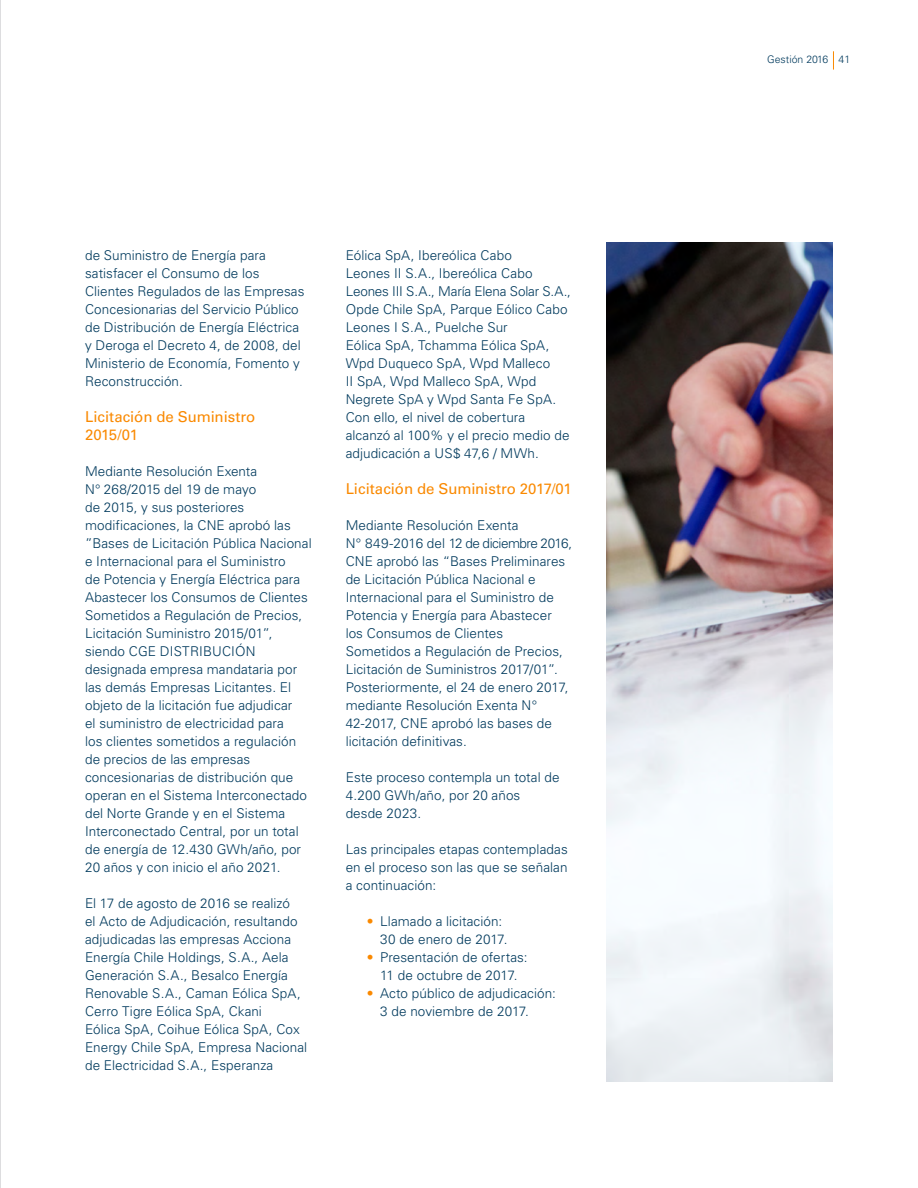
<style>
.page{position:relative;width:918px;height:1188px;background:#fff}
.page>*{position:absolute;margin:0;border:0;box-sizing:border-box;transform-origin:0 0}
.t1{font:15px/18px "Univers LT Std";letter-spacing:-.005em;color:#fa8900}
.t2{font:300 13.5px/18px "Univers LT Std";letter-spacing:.005em;color:#003a5d}
.t3{font:300 10.5px "Univers LT Std";color:#003a5d}
.s1{color:#fa8900}
.s2{font-size:10.65px}
</style>
<div class="page">
<img style="left:606px;top:242px;width:227px;height:840px">
<svg style="left:833px;top:51px;width:1px;height:19px"></svg>
<hr style="left:0;top:0;width:1px;height:1188px;background:#bcbdc0">
<p class="t2" style="left:85px;top:247px;width:221px">de Suministro de Energía para satisfacer el Consumo de los<br>Clientes Regulados de las Empresas<br>Concesionarias del Servicio Público de Distribución de Energía Eléctrica y Deroga el Decreto 4, de 2008, del<br>Ministerio de Economía, Fomento y<br>Reconstrucción.</p>
<p class="t1" style="left:85px;top:408px;width:172px">Licitación de Suministro<br>2015/01</p>
<p class="t2" style="left:85px;top:463px;width:228px">Mediante Resolución Exenta<br>N° 268/2015 del 19 de mayo<br>de 2015, y sus posteriores modificaciones, la CNE aprobó las ”Bases de Licitación Pública Nacional e Internacional para el Suministro<br>de Potencia y Energía Eléctrica para Abastecer los Consumos de Clientes Sometidos a Regulación de Precios, Licitación Suministro 2015/01”, siendo CGE DISTRIBUCIÓN designada empresa mandataria por las demás Empresas Licitantes. El objeto de la licitación fue adjudicar<br>el suministro de electricidad para<br>los clientes sometidos a regulación de precios de las empresas concesionarias de distribución que operan en el Sistema Interconectado del Norte Grande y en el Sistema Interconectado Central, por un total de energía de 12.430 GWh/año, por 20 años y con inicio el año 2021.</p>
<p class="t2" style="left:85px;top:894px;width:224px">El 17 de agosto de 2016 se realizó<br>el Acto de Adjudicación, resultando adjudicadas las empresas Acciona Energía Chile Holdings, S.A., Aela Generación S.A., Besalco Energía Renovable S.A., Caman Eólica SpA, Cerro Tigre Eólica SpA, Ckani<br>Eólica SpA, Coihue Eólica SpA, Cox Energy Chile SpA, Empresa Nacional de Electricidad S.A., Esperanza</p>
<p class="t2" style="left:346px;top:246px;width:227px">Eólica SpA, Ibereólica Cabo<br>Leones II S.A., Ibereólica Cabo<br>Leones III S.A., María Elena Solar S.A.,<br>Opde Chile SpA, Parque Eólico Cabo<br>Leones I S.A., Puelche Sur<br>Eólica SpA, Tchamma Eólica SpA,<br>Wpd Duqueco SpA, Wpd Malleco<br>II SpA, Wpd Malleco SpA, Wpd<br>Negrete SpA y Wpd Santa Fe SpA.<br>Con ello, el nivel de cobertura alcanzó al 100% y el precio medio de adjudicación a US$ 47,6 / MWh.</p>
<p class="t1" style="left:346px;top:480px;width:228px">Licitación de Suministro 2017/01</p>
<p class="t2" style="left:346px;top:517px;width:228px">Mediante Resolución Exenta<br>N° 849-2016 del 12 de diciembre 2016,<br>CNE aprobó las “Bases Preliminares de Licitación Pública Nacional e<br>Internacional para el Suministro de<br>Potencia y Energía para Abastecer los Consumos de Clientes<br>Sometidos a Regulación de Precios,<br>Licitación de Suministros 2017/01”.<br>Posteriormente, el 24 de enero 2017, mediante Resolución Exenta N°<br>42-2017, CNE aprobó las bases de licitación definitivas.</p>
<p class="t2" style="left:346px;top:769px;width:215px">Este proceso contempla un total de<br>4.200 GWh/año, por 20 años desde 2023.</p>
<p class="t2" style="left:346px;top:841px;width:224px;text-align:justify">Las principales etapas contempladas en el proceso son las que se señalan a continuación:</p>
<p class="t2" style="left:380px;top:913px;width:129px;text-indent:-13px"><span class="s1">•</span> Llamado a licitación:<br>30 de enero de 2017.</p>
<p class="t2" style="left:367px;top:949px;width:162px;text-align:center"><span class="s1">•</span> Presentación de ofertas:<br>11 de octubre de 2017.</p>
<p class="t2" style="left:380px;top:985px;width:177px;text-indent:-13px"><span class="s1">•</span> Acto público de adjudicación:<br>3 de noviembre de 2017.</p>
<p class="t3" style="left:767px;top:53px;width:85px">Gestión 2016 <span class="s2">41</span></p>
</div>
